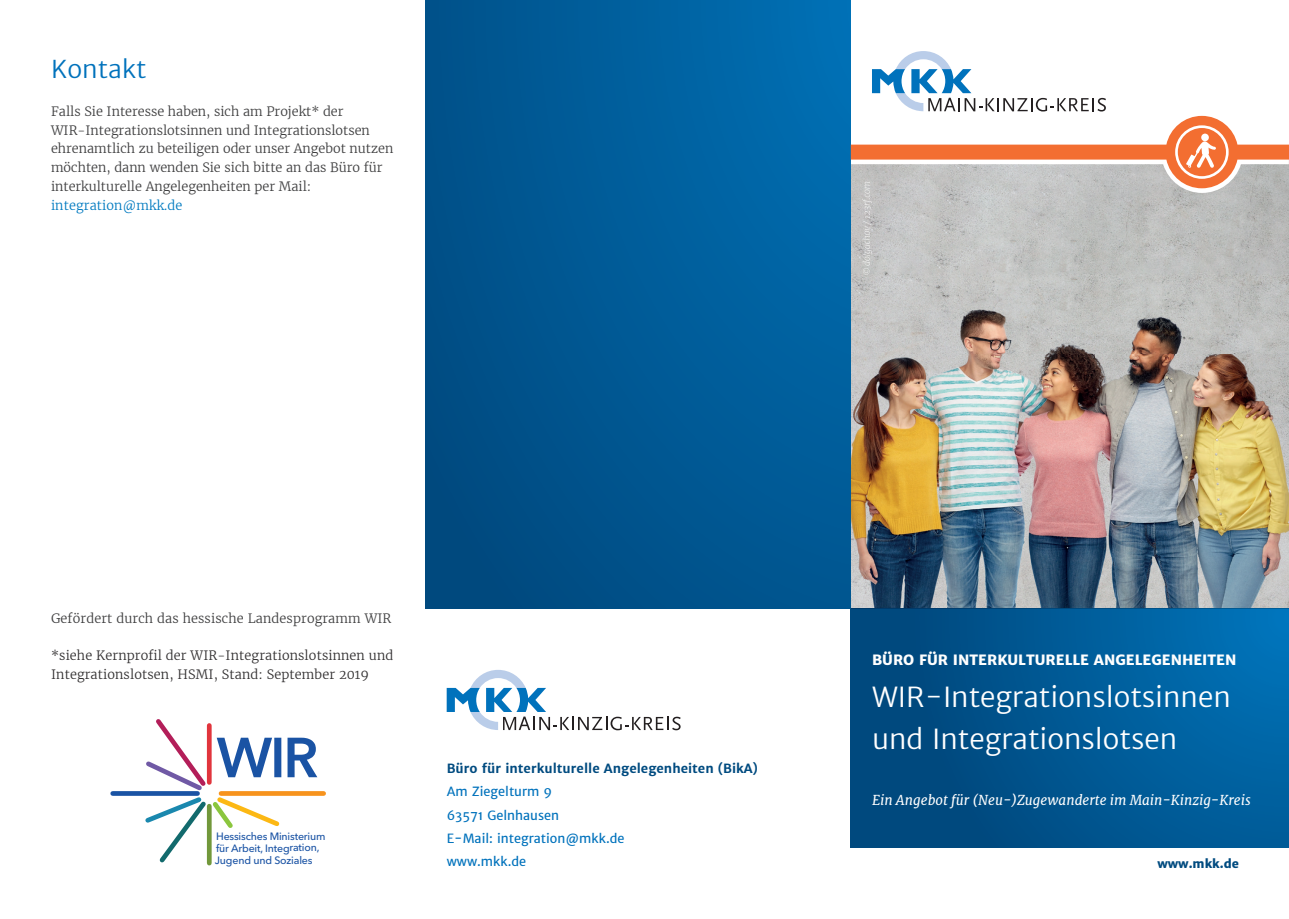
<style>
.page{position:relative;width:1289px;height:919px;background:#fff}
.page>*{position:absolute;margin:0;border:0;box-sizing:border-box;transform-origin:0 0}
.t1{font:600 55.8px "Avenir Next";color:#1a53a4}
.t2{font:300 27.75px/42.2px "Merriweather Sans";color:#fff}
.t3{font:300 24.75px "Merriweather Sans";color:#0072bc}
.t4{font:800 14.25px "Merriweather Sans";color:#fff}
.t5{font:italic 13.5px "Merriweather";color:#fff}
.t6{font:300 12.75px/18.8px "Merriweather";color:#3e3e3f}
.t7{font:300 12.75px/18.8px "Merriweather";letter-spacing:.01em;color:#312f30}
.t8{font:12.75px/23.4px "Merriweather Sans";color:#0072bc}
.t9{font:700 12.75px "Merriweather Sans";color:#004b80}
.t10{font:300 12.75px "Merriweather";letter-spacing:.01em;color:#007ac0}
.t11{font:800 12px "Merriweather Sans";color:#004b80}
.t12{font:500 10.65px "Avenir Next";letter-spacing:-.015em;color:#1a53a4}
</style>
<div class="page">
<img style="left:850px;top:193px;width:438px;height:415px">
<svg style="left:850px;top:609px;width:438px;height:238px;background:#005792"></svg>
<svg style="left:850px;top:608px;width:438px;height:1px"></svg>
<svg style="left:446px;top:670px;width:234px;height:60px"></svg>
<svg style="left:425px;top:0;width:425px;height:608px;background:#005995"></svg>
<svg style="left:850px;top:51px;width:438px;height:142px"></svg>
<svg style="left:283px;top:791px;width:40px;height:4px"></svg>
<svg style="left:113px;top:791px;width:29px;height:4px"></svg>
<svg style="left:142px;top:719px;width:141px;height:147px"></svg>
<img style="left:862px;top:181px;width:10px;height:93px">
<h3 class="t3" style="left:51px;top:53px;width:97px">Kontakt</h3>
<p class="t6" style="left:51px;top:102px;width:344px">Falls Sie Interesse haben, sich am Projekt* der WIR-Integrationslotsinnen und Integrationslotsen ehrenamtlich zu beteiligen oder unser Angebot nutzen möchten, dann wenden Sie sich bitte an das Büro für interkulturelle Angelegenheiten per Mail:</p>
<p class="t10" style="left:51px;top:196px;width:133px">integration@mkk.de</p>
<p class="t6" style="left:51px;top:608px;width:342px">Gefördert durch das hessische Landesprogramm WIR</p>
<p class="t7" style="left:51px;top:645px;width:344px">*siehe Kernprofil der WIR-Integrationslotsinnen und<br>Integrationslotsen, HSMI, Stand: September 2019</p>
<h1 class="t1" style="left:216px;top:709px;width:103px">WIR</h1>
<p class="t12" style="left:216px;top:826px;width:111px">Hessisches Ministerium</p>
<p class="t12" style="left:215px;top:850px;width:99px">Jugend und Soziales</p>
<p class="t12" style="left:216px;top:838px;width:105px">für Arbeit, Integration,</p>
<p class="t9" style="left:446px;top:759px;width:313px">Büro für interkulturelle Angelegenheiten (BikA)</p>
<p class="t8" style="left:446px;top:779px;width:179px">Am Ziegelturm 9<br>63571 Gelnhausen<br>E-Mail: integration@mkk.de www.mkk.de</p>
<p class="t4" style="left:872px;top:650px;width:366px">BÜRO FÜR INTERKULTURELLE ANGELEGENHEITEN</p>
<h2 class="t2" style="left:872px;top:675px;width:360px">WIR-Integrationslotsinnen und Integrationslotsen</h2>
<p class="t5" style="left:872px;top:791px;width:380px">Ein Angebot für (Neu-)Zugewanderte im Main-Kinzig-Kreis</p>
<p class="t11" style="left:1157px;top:855px;width:83px">www.mkk.de</p>
</div>
